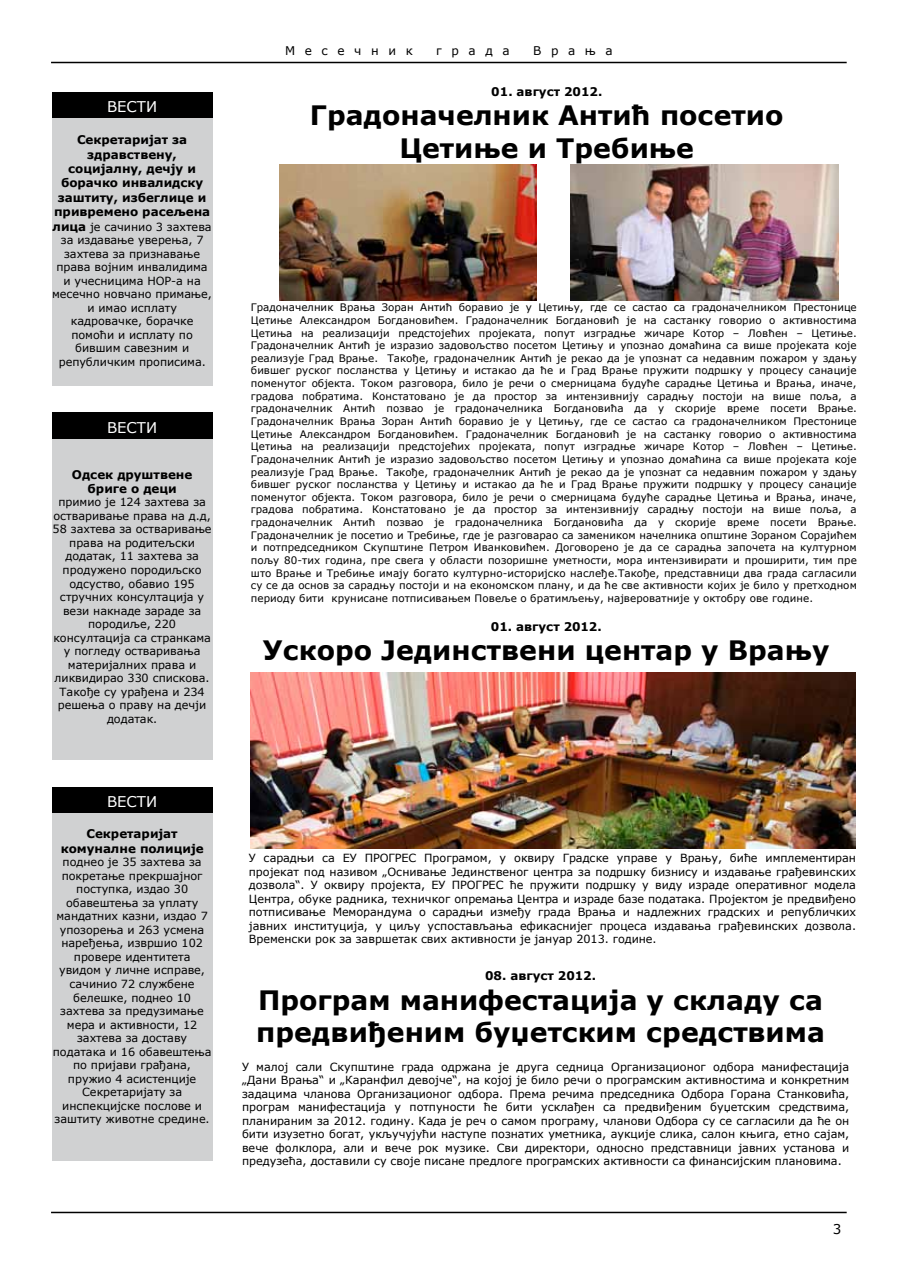
<style>
.page{position:relative;width:902px;height:1280px;background:#fff}
.page>*{position:absolute;margin:0;border:0;box-sizing:border-box;transform-origin:0 0}
.t1{font:700 26.7px/32.4px "Verdana";color:#000;text-align:center}
.t2{font:14.85px "Verdana";color:#fff}
.t3{font:13.5px "Verdana";color:#000}
.t4{font:700 12px/14.4px "Verdana";letter-spacing:-.005em;color:#000;text-align:center}
.t5{font:12px "Verdana";letter-spacing:.8em;color:#000}
.t6{font:11.25px/13.5px "Verdana";letter-spacing:-.005em;color:#000;text-align:center}
.t7{font:10.35px/12.6px "Verdana";color:#000;text-align:justify}
.s1{font-weight:700;font-size:12px}
</style>
<div class="page">
<hr style="left:51px;top:62px;width:795px;height:1px;background:#000">
<hr style="left:51px;top:1212px;width:795px;height:1px;background:#000">
<div style="left:52px;top:92px;width:160px;height:27px;background:#000"></div>
<div style="left:52px;top:119px;width:160px;height:267px;background:#d0d1d2"></div>
<div style="left:52px;top:787px;width:160px;height:26px;background:#000"></div>
<div style="left:52px;top:813px;width:160px;height:348px;background:#d0d1d2"></div>
<div style="left:52px;top:413px;width:160px;height:26px;background:#000"></div>
<div style="left:52px;top:439px;width:160px;height:321px;background:#d0d1d2"></div>
<img style="left:279px;top:164px;width:257px;height:136px">
<img style="left:571px;top:164px;width:267px;height:136px">
<img style="left:250px;top:672px;width:604px;height:176px">
<h2 class="t2" style="left:107px;top:97px;width:52px">ВЕСТИ</h2>
<p class="t4" style="left:54px;top:132px;width:157px">Секретаријат за здравствену, социјалну, дечју и борачко инвалидску заштиту, избеглице и привремено расељена</p>
<p class="t6" style="left:52px;top:220px;width:161px"><span class="s1">лица</span> је сачинио 3 захтева за издавање уверења, 7 захтева за признавање права војним инвалидима и учесницима НОР-а на месечно новчано примање, и имао исплату кадровачке, борачке помоћи и исплату по бившим савезним и републичким прописима.</p>
<h2 class="t2" style="left:107px;top:418px;width:52px">ВЕСТИ</h2>
<p class="t4" style="left:72px;top:466px;width:122px">Одсек друштвене бриге о деци</p>
<p class="t6" style="left:53px;top:495px;width:160px">примио је 124 захтева за остваривање права на д.д,<br>58 захтева за остваривање права на родитељски додатак, 11 захтева за продужено породиљско одсуство, обавио 195 стручних консултација у вези накнаде зараде за породиље, 220 консултација са странкама у погледу остваривања материјалних права и ликвидирао 330 спискова.<br>Такође су урађена и 234 решења о праву на дечји додатак.</p>
<h2 class="t2" style="left:107px;top:792px;width:52px">ВЕСТИ</h2>
<p class="t4" style="left:61px;top:826px;width:144px">Секретаријат комунaлне полиције</p>
<p class="t6" style="left:53px;top:855px;width:160px">поднео je 35 захтева за покретање прекршајног поступка, издао 30 обавештења за уплату мандатних казни, издао 7 упозорења и 263 усмена наређења, извршио 102 провере идентитета увидом у личне исправе, сачинио 72 службене белешке, поднео 10 захтевa за предузимање мера и активности, 12 захтева за доставу података и 16 обавештења по пријави грађана, пружио 4 асистенције<br>Секретаријату за инспекцијске послове и заштиту животне средине.</p>
<p class="t5" style="left:285px;top:43px;width:129px">Месечник</p>
<p class="t5" style="left:436px;top:43px;width:75px">града</p>
<p class="t5" style="left:533px;top:43px;width:81px">Врања</p>
<p class="t4" style="left:491px;top:84px;width:113px">01. август 2012.</p>
<h1 class="t1" style="left:310px;top:98px;width:475px">Градоначелник Антић посетио<br>Цетиње и Требиње</h1>
<p class="t7" style="left:251px;top:301px;width:607px">Градоначелник Врања Зоран Антић боравио је у Цетињу, где се састао са градоначелником Престонице Цетиње Александром Богдановићем. Градоначелник Богдановић је на састанку говорио о активностима Цетињa на реализацији предстојећих пројеката, попут изградње жичаре Котор – Ловћен – Цетиње.<br>Градоначелник Антић је изразио задовољство посетом Цетињу и упознао домаћина са више пројеката које реализује Град Врање. Такође, градоначелник Антић је рекао да је упознат са недавним пожаром у здању бившег руског посланства у Цетињу и истакао да ће и Град Врање пружити подршку у процесу санације поменутог објекта. Током разговора, било је речи о смерницама будуће сарадње Цетиња и Врања, иначе, градова побратима. Констатовано је да простор за интензивнију сарадњу постоји на више поља, а градоначелник Антић позвао је градоначелника Богдановића да у скорије време посети Врање.<br>Градоначелник Врања Зоран Антић боравио је у Цетињу, где се састао са градоначелником Престонице Цетиње Александром Богдановићем. Градоначелник Богдановић је на састанку говорио о активностима Цетиња на реализацији предстојећих пројеката, попут изградње жичаре Котор – Ловћен – Цетиње.<br>Градоначелник Антић је изразио задовољство посетом Цетињу и упознао домаћина са више пројеката које реализује Град Врање. Такође, градоначелник Антић је рекао да је упознат са недавним пожаром у здању бившег руског посланства у Цетињу и истакао да ће и Град Врање пружити подршку у процесу санације поменутог објекта. Током разговора, било је речи о смерницама будуће сарадње Цетиња и Врања, иначе, градова побратима. Констатовано је да простор за интензивнију сарадњу постоји на више поља, а градоначелник Антић позвао је градоначелника Богдановића да у скорије време посети Врање.<br>Градоначелник је посетио и Требиње, где је разговарао са замеником начелника општине Зораном Сорајићем и потпредседником Скупштине Петром Иванковићем. Договорено је да се сарадња започета на културном пољу 80-тих година, пре свега у области позоришне уметности, мора интензивирати и проширити, тим пре што Врање и Требиње имају богато културно-историјско наслеђе.Такође, представници два града сагласили су се да основ за сарадњу постоји и на економском плану, и да ће све активности којих је било у претходном периоду бити крунисане потписивањем Повеље о братимљењу, највероватније у октобру ове године.</p>
<p class="t4" style="left:490px;top:618px;width:113px">01. август 2012.</p>
<h1 class="t1" style="left:263px;top:633px;width:568px">Ускоро Јединствени центар у Врању</h1>
<p class="t6" style="left:249px;top:851px;width:608px;text-align:justify">У сарадњи са ЕУ ПРОГРЕС Програмом, у оквиру Градске управе у Врању, биће имплементиран пројекат под називом „Оснивање Јединственог центра за подршку бизнису и издавање грађевинских дозвола“. У оквиру пројекта, ЕУ ПРОГРЕС ће пружити подршку у виду израде оперативног модела Центра, обуке радника, техничког опремања Центра и израде базе података. Пројектом је предвиђено потписивање Меморандума о сарадњи између града Врања и надлежних градских и републичких јавних институција, у циљу успостављања ефикаснијег процеса издавања грађевинских дозвола.<br>Временски рок за завршетак свих активности је јануар 2013. године.</p>
<p class="t4" style="left:485px;top:968px;width:113px">08. август 2012.</p>
<h1 class="t1" style="left:256px;top:983px;width:570px;text-align:left">Програм манифестација у складу са предвиђеним буџетским средствима</h1>
<p class="t6" style="left:242px;top:1059px;width:608px;text-align:justify">У малој сали Скупштине града одржана је друга седница Организационог одбора манифестација „Дани Врања“ и „Каранфил девојче“, на којој је било речи о програмским активностима и конкретним задацима чланова Организационог одбора. Према речима председника Одбора Горана Станковића, програм манифестација у потпуности ће бити усклађен са предвиђеним буџетским средствима, планираним за 2012. годину. Када је реч о самом програму, чланови Одбора су се сагласили да ће он бити изузетно богат, укључујући наступе познатих уметника, аукције слика, салон књига, етно сајам, вече фолклора, али и вече рок музике. Сви директори, односно представници јавних установа и предузећа, доставили су своје писане предлоге програмских активности са финансијским плановима.</p>
<p class="t3" style="left:832px;top:1221px;width:10px">3</p>
</div>
